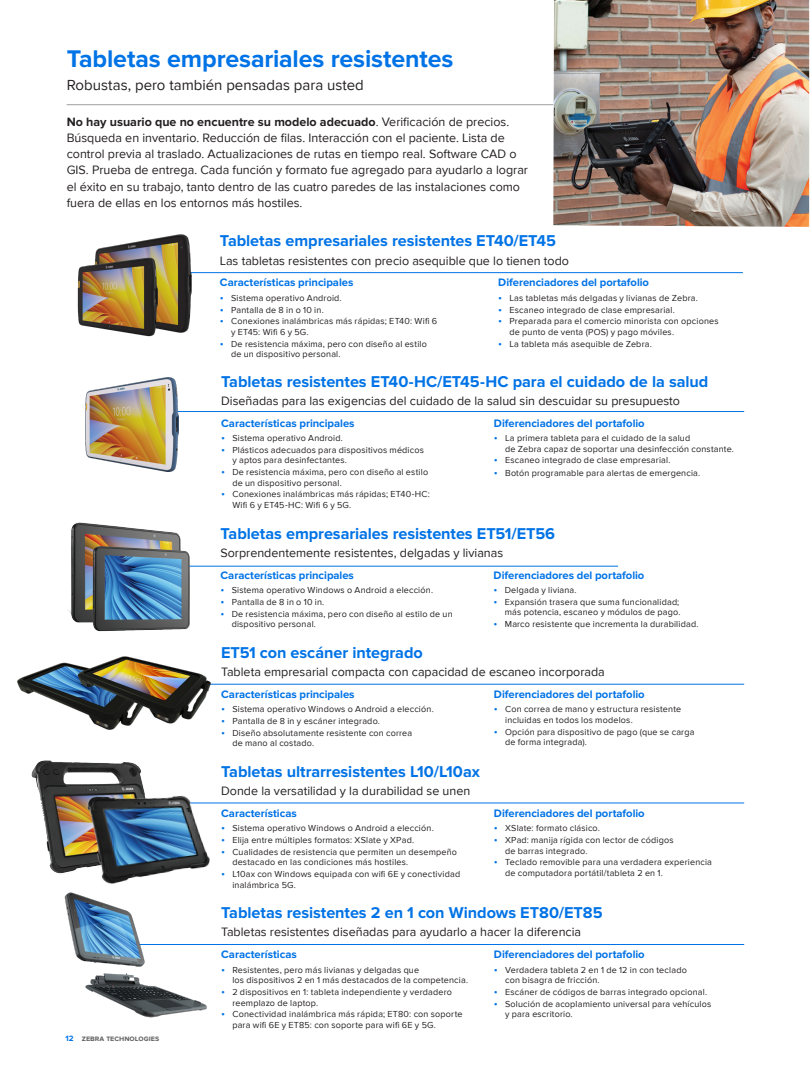
<style>
.page{position:relative;width:810px;height:1080px;background:#fff}
.page>*{position:absolute;margin:0;border:0;box-sizing:border-box;transform-origin:0 0}
.t1{font:700 25px "Proxima Nova";letter-spacing:-.005em;color:#0073e6}
.Product_Name{font:700 16.25px "Proxima Nova";letter-spacing:-.005em;color:#0073e6}
.Subhead{font:15px "Proxima Nova";color:#231f20}
.body_copy_black{font:12.5px/16.2px "Proxima Nova";color:#231f20}
.Product_Subhead{font:12.5px "Proxima Nova";color:#231f20}
.Product_Subhead_3{font:700 11.25px "Proxima Nova";color:#0073e6}
.t2{font:9px/10.6px "Proxima Nova";letter-spacing:.02em;color:#231f20}
.t3{font:700 8px "Proxima Nova";color:#666}
.s1{font-weight:700}
.s2{font-size:11.25px;color:#0073e6}
.s3{color:#0073e6}
</style>
<div class="page">
<img style="left:553px;top:0;width:256px;height:227px">
<hr style="left:67px;top:104px;width:486px;height:1px;background:#a09e9e">
<hr style="left:181px;top:272px;width:562px;height:1px;background:#0073e6">
<img style="left:77px;top:234px;width:118px;height:103px">
<hr style="left:174px;top:411px;width:570px;height:1px;background:#0073e6">
<img style="left:85px;top:378px;width:93px;height:94px">
<hr style="left:180px;top:566px;width:438px;height:1px;background:#0073e6">
<img style="left:68px;top:522px;width:128px;height:110px">
<hr style="left:174px;top:684px;width:570px;height:1px;background:#0073e6">
<img style="left:17px;top:656px;width:197px;height:74px">
<img style="left:31px;top:760px;width:111px;height:114px">
<hr style="left:168px;top:803px;width:576px;height:1px;background:#0073e6">
<img style="left:72px;top:779px;width:146px;height:105px">
<hr style="left:136px;top:944px;width:608px;height:1px;background:#0073e6">
<img style="left:64px;top:892px;width:143px;height:126px">
<p class="t1" style="left:67px;top:44px;width:388px">Tabletas empresariales resistentes</p>
<p class="Subhead" style="left:67px;top:76px;width:299px">Robustas, pero también pensadas para usted</p>
<p class="body_copy_black" style="left:67px;top:114px;width:463px"><span class="s1">No hay usuario que no encuentre su modelo adecuado</span>. Verificación de precios.<br>Búsqueda en inventario. Reducción de filas. Interacción con el paciente. Lista de control previa al traslado. Actualizaciones de rutas en tiempo real. Software CAD o GIS. Prueba de entrega. Cada función y formato fue agregado para ayudarlo a lograr el éxito en su trabajo, tanto dentro de las cuatro paredes de las instalaciones como fuera de ellas en los entornos más hostiles.</p>
<p class="Product_Name" style="left:220px;top:232px;width:338px">Tabletas empresariales resistentes ET40/ET45</p>
<p class="Product_Subhead" style="left:220px;top:253px;width:351px">Las tabletas resistentes con precio asequible que lo tienen todo</p>
<p class="Product_Subhead_3" style="left:220px;top:276px;width:135px">Características principales</p>
<p class="t2" style="left:220px;top:293px;width:123px"><span class="s2">•</span> Sistema operativo Android.</p>
<p class="t2" style="left:220px;top:304px;width:105px"><span class="s2">•</span> Pantalla de 8 in o 10 in.</p>
<p class="t2" style="left:231px;top:316px;width:208px;text-indent:-11px"><span class="s2">•</span> Conexiones inalámbricas más rápidas; ET40: Wifi 6 y ET45: Wifi 6 y 5G.</p>
<p class="t2" style="left:231px;top:338px;width:197px;text-indent:-11px"><span class="s2">•</span> De resistencia máxima, pero con diseño al estilo de un dispositivo personal.</p>
<p class="Product_Subhead_3" style="left:498px;top:276px;width:152px">Diferenciadores del portafolio</p>
<p class="t2" style="left:498px;top:293px;width:201px"><span class="s2">•</span> Las tabletas más delgadas y livianas de Zebra.</p>
<p class="t2" style="left:498px;top:304px;width:178px"><span class="s2">•</span> Escaneo integrado de clase empresarial.</p>
<p class="t2" style="left:510px;top:316px;width:211px;text-indent:-11px"><span class="s2">•</span> Preparada para el comercio minorista con opciones de punto de venta (POS) y pago móviles.</p>
<p class="t2" style="left:498px;top:338px;width:155px"><span class="s2">•</span> La tableta más asequible de Zebra.</p>
<p class="Product_Name" style="left:221px;top:372px;width:489px">Tabletas resistentes ET40-HC/ET45-HC para el cuidado de la salud</p>
<p class="Product_Subhead" style="left:221px;top:393px;width:460px">Diseñadas para las exigencias del cuidado de la salud sin descuidar su presupuesto</p>
<p class="Product_Subhead_3" style="left:221px;top:416px;width:135px">Características principales</p>
<p class="t2" style="left:221px;top:433px;width:123px"><span class="s2">•</span> Sistema operativo Android.</p>
<p class="t2" style="left:232px;top:444px;width:193px;text-indent:-11px"><span class="s2">•</span> Plásticos adecuados para dispositivos médicos y aptos para desinfectantes.</p>
<p class="t2" style="left:232px;top:467px;width:197px;text-indent:-11px"><span class="s2">•</span> De resistencia máxima, pero con diseño al estilo de un dispositivo personal.</p>
<p class="t2" style="left:232px;top:489px;width:199px;text-indent:-11px"><span class="s2">•</span> Conexiones inalámbricas más rápidas; ET40-HC:<br>Wifi 6 y ET45-HC: Wifi 6 y 5G.</p>
<p class="Product_Subhead_3" style="left:494px;top:416px;width:152px">Diferenciadores del portafolio</p>
<p class="t2" style="left:505px;top:433px;width:230px;text-indent:-11px"><span class="s2">•</span> La primera tableta para el cuidado de la salud<br>de Zebra capaz de soportar una desinfección constante.</p>
<p class="t2" style="left:494px;top:455px;width:178px"><span class="s2">•</span> Escaneo integrado de clase empresarial.</p>
<p class="t2" style="left:494px;top:468px;width:208px"><span class="s2">•</span> Botón programable para alertas de emergencia.</p>
<p class="Product_Name" style="left:220px;top:524px;width:336px">Tabletas empresariales resistentes ET51/ET56</p>
<p class="Product_Subhead" style="left:220px;top:545px;width:284px">Sorprendentemente resistentes, delgadas y livianas</p>
<p class="Product_Subhead_3" style="left:220px;top:568px;width:135px">Características principales</p>
<p class="t2" style="left:220px;top:585px;width:214px"><span class="s2">•</span> Sistema operativo Windows o Android a elección.</p>
<p class="t2" style="left:220px;top:597px;width:105px"><span class="s2">•</span> Pantalla de 8 in o 10 in.</p>
<p class="t2" style="left:232px;top:608px;width:222px;text-indent:-11px"><span class="s2">•</span> De resistencia máxima, pero con diseño al estilo de un dispositivo personal.</p>
<p class="Product_Subhead_3" style="left:494px;top:568px;width:152px">Diferenciadores del portafolio</p>
<p class="t2" style="left:494px;top:585px;width:85px"><span class="s2">•</span> Delgada y liviana.</p>
<p class="t2" style="left:494px;top:597px;width:188px;text-align:right"><span class="s2">•</span> Expansión trasera que suma funcionalidad; más potencia, escaneo y módulos de pago.</p>
<p class="t2" style="left:494px;top:619px;width:206px"><span class="s2">•</span> Marco resistente que incrementa la durabilidad.</p>
<p class="Product_Name" style="left:221px;top:643px;width:203px">ET51 con escáner integrado</p>
<p class="Product_Subhead" style="left:221px;top:665px;width:385px">Tableta empresarial compacta con capacidad de escaneo incorporada</p>
<p class="Product_Subhead_3" style="left:221px;top:688px;width:135px">Características principales</p>
<p class="t2" style="left:221px;top:704px;width:214px"><span class="s2">•</span> Sistema operativo Windows o Android a elección.</p>
<p class="t2" style="left:221px;top:716px;width:160px"><span class="s2">•</span> Pantalla de 8 in y escáner integrado.</p>
<p class="t2" style="left:232px;top:728px;width:181px;text-indent:-11px"><span class="s2">•</span> Diseño absolutamente resistente con correa de mano al costado.</p>
<p class="Product_Subhead_3" style="left:494px;top:688px;width:152px">Diferenciadores del portafolio</p>
<p class="t2" style="left:505px;top:704px;width:178px;text-indent:-11px"><span class="s2">•</span> Con correa de mano y estructura resistente incluidas en todos los modelos.</p>
<p class="t2" style="left:505px;top:727px;width:191px;text-indent:-11px"><span class="s2">•</span> Opción para dispositivo de pago (que se carga de forma integrada).</p>
<p class="t3" style="left:65px;top:1034px;width:95px"><span class="s3">12</span> zebra technologies</p>
<p class="Product_Name" style="left:221px;top:762px;width:260px">Tabletas ultrarresistentes L10/L10ax</p>
<p class="Product_Subhead" style="left:221px;top:784px;width:251px">Donde la versatilidad y la durabilidad se unen</p>
<p class="Product_Subhead_3" style="left:221px;top:807px;width:77px">Características</p>
<p class="t2" style="left:221px;top:823px;width:214px"><span class="s2">•</span> Sistema operativo Windows o Android a elección.</p>
<p class="t2" style="left:221px;top:835px;width:195px"><span class="s2">•</span> Elija entre múltiples formatos: XSlate y XPad.</p>
<p class="t2" style="left:232px;top:846px;width:226px;text-indent:-11px"><span class="s2">•</span> Cualidades de resistencia que permiten un desempeño destacado en las condiciones más hostiles.</p>
<p class="t2" style="left:232px;top:869px;width:229px;text-indent:-11px"><span class="s2">•</span> L10ax con Windows equipada con wifi 6E y conectividad inalámbrica 5G.</p>
<p class="Product_Subhead_3" style="left:494px;top:807px;width:152px">Diferenciadores del portafolio</p>
<p class="t2" style="left:494px;top:823px;width:108px"><span class="s2">•</span> XSlate: formato clásico.</p>
<p class="t2" style="left:505px;top:835px;width:170px;text-indent:-11px"><span class="s2">•</span> XPad: manija rígida con lector de códigos de barras integrado.</p>
<p class="t2" style="left:505px;top:857px;width:208px;text-indent:-11px"><span class="s2">•</span> Teclado removible para una verdadera experiencia de computadora portátil/tableta 2 en 1.</p>
<p class="Product_Name" style="left:221px;top:904px;width:383px">Tabletas resistentes 2 en 1 con Windows ET80/ET85</p>
<p class="Product_Subhead" style="left:221px;top:925px;width:362px">Tabletas resistentes diseñadas para ayudarlo a hacer la diferencia</p>
<p class="Product_Subhead_3" style="left:221px;top:948px;width:77px">Características</p>
<p class="t2" style="left:232px;top:965px;width:237px;text-indent:-11px"><span class="s2">•</span> Resistentes, pero más livianas y delgadas que<br>los dispositivos 2 en 1 más destacados de la competencia.</p>
<p class="t2" style="left:232px;top:987px;width:221px;text-indent:-11px"><span class="s2">•</span> 2 dispositivos en 1: tableta independiente y verdadero reemplazo de laptop.</p>
<p class="t2" style="left:232px;top:1009px;width:232px;text-indent:-11px"><span class="s2">•</span> Conectividad inalámbrica más rápida; ET80: con soporte para wifi 6E y ET85: con soporte para wifi 6E y 5G.</p>
<p class="Product_Subhead_3" style="left:494px;top:948px;width:152px">Diferenciadores del portafolio</p>
<p class="t2" style="left:505px;top:965px;width:183px;text-indent:-11px"><span class="s2">•</span> Verdadera tableta 2 en 1 de 12 in con teclado con bisagra de fricción.</p>
<p class="t2" style="left:494px;top:987px;width:215px"><span class="s2">•</span> Escáner de códigos de barras integrado opcional.</p>
<p class="t2" style="left:505px;top:999px;width:208px;text-indent:-11px"><span class="s2">•</span> Solución de acoplamiento universal para vehículos y para escritorio.</p>
</div>
